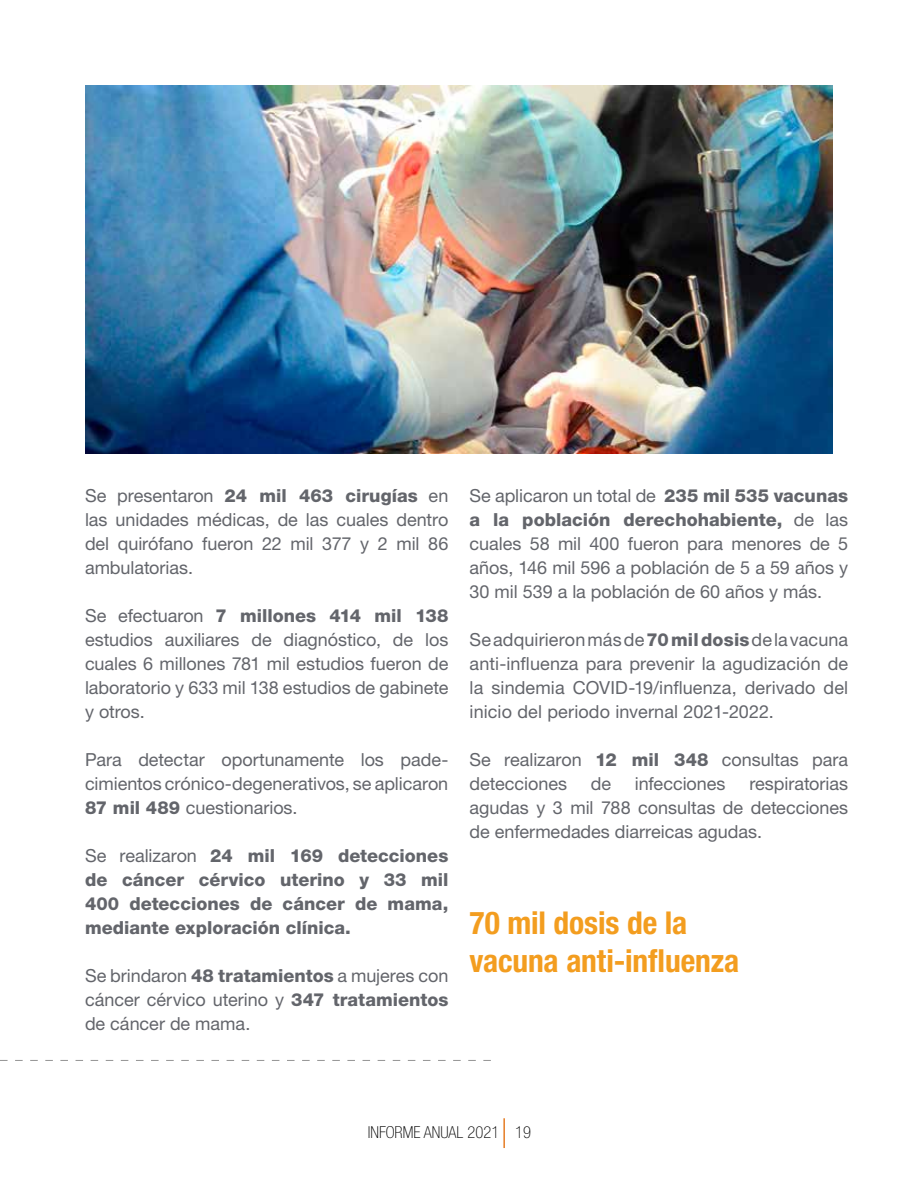
<style>
.page{position:relative;width:918px;height:1188px;background:#fff}
.page>*{position:absolute;margin:0;border:0;box-sizing:border-box;transform-origin:0 0}
.t1{font:700 condensed 31.5px/37.8px "Helvetica Neue LT Std";letter-spacing:-.005em;color:#f39d1f}
.t2{font:18px/24px "Helvetica Neue LT Std";letter-spacing:-.005em;color:#63656b;text-align:justify}
.t3{font:800 18px/24px "Helvetica Neue LT Std";color:#63656b;text-align:justify}
.t4{font:100 condensed 16.5px "Helvetica Neue LT Std";color:#000}
.s1{font-weight:800}
.s2{font-weight:400}
</style>
<div class="page">
<svg style="left:0;top:1060px;width:491px;height:1px"></svg>
<hr style="left:503px;top:1118px;width:2px;height:30px;background:#e67d25">
<img style="left:85px;top:85px;width:748px;height:368px">
<p class="t2" style="left:85px;top:483px;width:365px">Se presentaron <span class="s1">24 mil 463 cirugías</span> en las unidades médicas, de las cuales dentro del quirófano fueron 22 mil 377 y 2 mil 86 ambulatorias.</p>
<p class="t2" style="left:85px;top:603px;width:365px">Se efectuaron <span class="s1">7 millones 414 mil 138 </span>estudios auxiliares de diagnóstico, de los cuales 6 millones 781 mil estudios fueron de laboratorio y 633 mil 138 estudios de gabinete y otros.</p>
<p class="t2" style="left:85px;top:747px;width:365px">Para detectar oportunamente los pade&shy;cimientos crónico-degenerativos, se aplicaron <span class="s1">87 mil 489</span> cuestionarios.</p>
<p class="t3" style="left:85px;top:844px;width:365px"><span class="s2">Se realizaron</span> 24 mil 169 detecciones de cáncer cérvico uterino y 33 mil 400 detecciones de cáncer de mama, mediante exploración clínica.</p>
<p class="t2" style="left:85px;top:963px;width:365px">Se brindaron <span class="s1">48 tratamientos</span> a mujeres con cáncer cérvico uterino y <span class="s1">347 tratamientos </span>de cáncer de mama.</p>
<p class="t2" style="left:470px;top:483px;width:380px">Se aplicaron un total de <span class="s1">235 mil 535 vacunas a la población derechohabiente,</span> de las cuales 58 mil 400 fueron para menores de 5 años, 146 mil 596 a población de 5 a 59 años y 30 mil 539 a la población de 60 años y más.</p>
<p class="t2" style="left:470px;top:627px;width:380px">Se adquirieron más de <span class="s1">70 mil dosis</span> de la vacuna anti-influenza para prevenir la agudización de la sindemia COVID-19/influenza, derivado del inicio del periodo invernal 2021-2022.</p>
<p class="t2" style="left:470px;top:747px;width:380px">Se realizaron <span class="s1">12 mil 348</span> consultas para detecciones</p>
<p class="t2" style="left:591px;top:771px;width:22px">de</p>
<p class="t2" style="left:635px;top:771px;width:92px">infecciones</p>
<p class="t2" style="left:470px;top:771px;width:380px;text-indent:280px">respiratorias agudas y 3 mil 788 consultas de detecciones de enfermedades diarreicas agudas.</p>
<h1 class="t1" style="left:470px;top:903px;width:271px">70 mil dosis de la vacuna anti-influenza</h1>
<p class="t4" style="left:368px;top:1122px;width:165px">INFORME ANUAL 2021 19</p>
</div>
